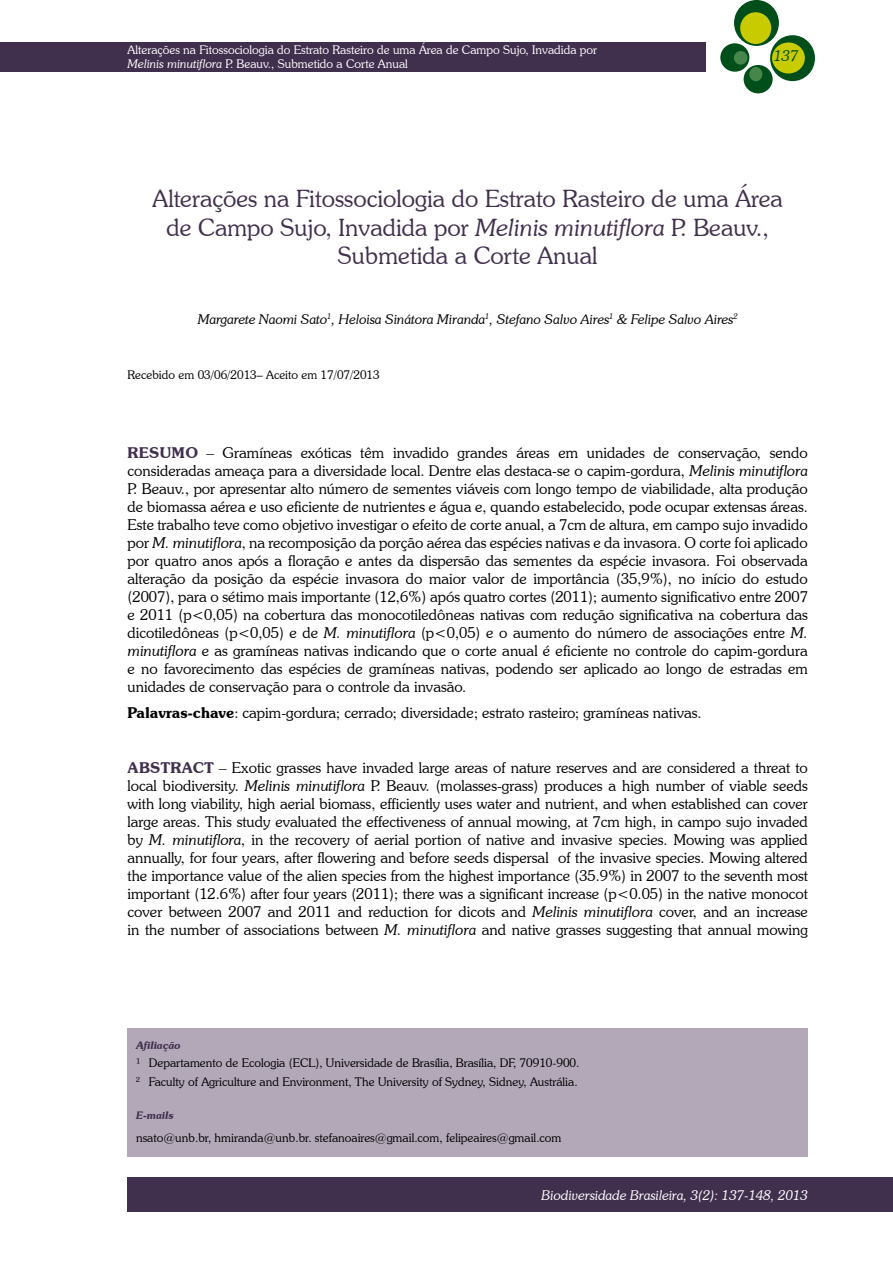
<style>
.page{position:relative;width:893px;height:1263px;background:#fff}
.page>*{position:absolute;margin:0;border:0;box-sizing:border-box;transform-origin:0 0}
.t1{font:300 24px/28.8px "Souvenir IT Cby BT";color:#412f4e;text-align:center}
.t2{font:300 15px/18px "Souvenir IT Cby BT";color:#000;text-align:justify}
.t3{font:italic 300 15px "Souvenir IT Cby BT";color:#004e1a}
.t4{font:italic 300 13.5px "Souvenir IT Cby BT";color:#000}
.t5{font:italic 300 13.5px "Souvenir IT Cby BT";color:#fff}
.t6{font:300 12px/18.6px "Souvenir IT Cby BT";color:#000}
.t7{font:300 12px/14.4px "Souvenir IT Cby BT";color:#fff}
.t8{font:italic 600 10.5px "Souvenir IT Cby BT";color:#412f4e}
.s1{font-style:italic}
.s2{font-weight:600;color:#412f4e}
.s3{font-family:"Times New Roman";font-weight:400}
.s4{font-weight:600}
</style>
<div class="page">
<div style="left:0;top:43px;width:705px;height:29px;background:#412f4e"></div>
<div style="left:734px;top:0;width:45px;height:46px;background:#004e1a;border-radius:50%"></div>
<div style="left:770px;top:35px;width:45px;height:46px;background:#004e1a;border-radius:50%"></div>
<div style="left:720px;top:43px;width:29px;height:29px;background:#004e1a;border-radius:50%"></div>
<div style="left:744px;top:65px;width:29px;height:28px;background:#004e1a;border-radius:50%"></div>
<div style="left:740px;top:12px;width:31px;height:32px;background:#c8cb00;border-radius:50%"></div>
<div style="left:772px;top:42px;width:33px;height:31px;background:#c8cb00;border-radius:50%"></div>
<div style="left:734px;top:51px;width:13px;height:14px;background:#47864a;border-radius:50%"></div>
<div style="left:749px;top:67px;width:13px;height:14px;background:#47864a;border-radius:50%"></div>
<div style="left:128px;top:1178px;width:765px;height:34px;background:#412f4e"></div>
<div style="left:128px;top:1028px;width:680px;height:129px;background:#b3a8b8"></div>
<p class="t7" style="left:128px;top:42px;width:471px">Alterações na Fitossociologia do Estrato Rasteiro de uma Área de Campo Sujo, Invadida por<br><span class="s1">Melinis minutiflora</span> P. Beauv., Submetido a Corte Anual</p>
<p class="t3" style="left:774px;top:46px;width:26px">137</p>
<h1 class="t1" style="left:153px;top:184px;width:632px">Alterações na Fitossociologia do Estrato Rasteiro de uma Área de Campo Sujo, Invadida por <span class="s1">Melinis minutiflora</span> P. Beauv.,<br>Submetida a Corte Anual</h1>
<p class="t4" style="left:198px;top:310px;width:542px">Margarete Naomi Sato<sup>1</sup>, Heloisa Sinátora Miranda<sup>1</sup>, Stefano Salvo Aires<sup>1</sup> &amp; Felipe Salvo Aires<sup>2</sup></p>
<p class="t6" style="left:128px;top:365px;width:254px">Recebido em 03/06/2013– Aceito em 17/07/2013</p>
<p class="t2" style="left:128px;top:443px;width:682px"><span class="s2">RESUMO</span> <span class="s3">–</span> Gramíneas exóticas têm invadido grandes áreas em unidades de conservação, sendo consideradas ameaça para a diversidade local. Dentre elas destaca-se o capim-gordura, <span class="s1">Melinis minutiflora </span>P. Beauv., por apresentar alto número de sementes viáveis com longo tempo de viabilidade, alta produção de biomassa aérea e uso eficiente de nutrientes e água e, quando estabelecido, pode ocupar extensas áreas.<br>Este trabalho teve como objetivo investigar o efeito de corte anual, a 7cm de altura, em campo sujo invadido por <span class="s1">M. minutiflora</span>, na recomposição da porção aérea das espécies nativas e da invasora. O corte foi aplicado por quatro anos após a floração e antes da dispersão das sementes da espécie invasora. Foi observada alteração da posição da espécie invasora do maior valor de importância (35,9%), no início do estudo (2007), para o sétimo mais importante (12,6%) após quatro cortes (2011); aumento significativo entre 2007 e 2011 (p&lt;0,05) na cobertura das monocotiledôneas nativas com redução significativa na cobertura das dicotiledôneas (p&lt;0,05) e de <span class="s1">M. minutiflora</span> (p&lt;0,05) e o aumento do número de associações entre <span class="s1">M. minutiflora</span> e as gramíneas nativas indicando que o corte anual é eficiente no controle do capim-gordura e no favorecimento das espécies de gramíneas nativas, podendo ser aplicado ao longo de estradas em unidades de conservação para o controle da invasão.</p>
<p class="t2" style="left:128px;top:704px;width:576px"><span class="s4">Palavras-chave</span>: capim-gordura; cerrado; diversidade; estrato rasteiro; gramíneas nativas.</p>
<p class="t2" style="left:128px;top:759px;width:682px"><span class="s2">ABSTRACT</span> <span class="s3">–</span> Exotic grasses have invaded large areas of nature reserves and are considered a threat to local biodiversity. <span class="s1">Melinis minutiflora</span> P. Beauv. (molasses-grass) produces a high number of viable seeds with long viability, high aerial biomass, efficiently uses water and nutrient, and when established can cover large areas. This study evaluated the effectiveness of annual mowing, at 7cm high, in campo sujo invaded by <span class="s1">M. minutiflora</span>, in the recovery of aerial portion of native and invasive species. Mowing was applied annually, for four years, after flowering and before seeds dispersal of the invasive species. Mowing altered the importance value of the alien species from the highest importance (35.9%) in 2007 to the seventh most important (12.6%) after four years (2011); there was a significant increase (p&lt;0.05) in the native monocot cover between 2007 and 2011 and reduction for dicots and <span class="s1">Melinis minutiflora</span> cover, and an increase in the number of associations between <span class="s1">M. minutiflora</span> and native grasses suggesting that annual mowing</p>
<p class="t8" style="left:136px;top:1038px;width:46px">Afiliação</p>
<p class="t6" style="left:136px;top:1053px;width:445px">¹ Departamento de Ecologia (ECL), Universidade de Brasília, Brasília, DF, 70910-900.<br><sup>2</sup> Faculty of Agriculture and Environment, The University of Sydney, Sidney, Austrália.</p>
<p class="t8" style="left:136px;top:1109px;width:39px">E-mails</p>
<p class="t6" style="left:136px;top:1128px;width:427px">nsato@unb.br, hmiranda@unb.br. stefanoaires@gmail.com, felipeaires@gmail.com</p>
<p class="t5" style="left:541px;top:1187px;width:268px">Biodiversidade Brasileira, 3(2): 137-148, 2013</p>
</div>
